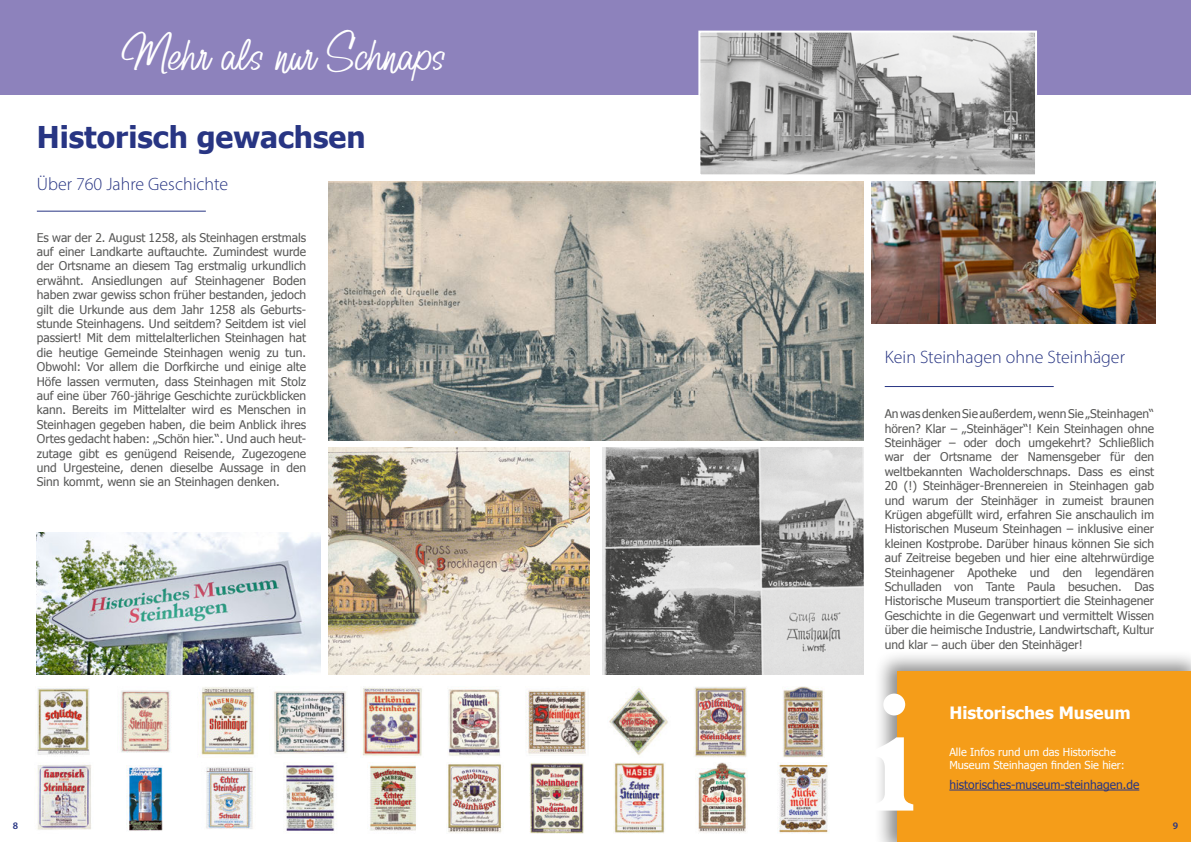
<style>
.page{position:relative;width:1191px;height:842px;background:#fff}
.page>*{position:absolute;margin:0;border:0;box-sizing:border-box;transform-origin:0 0}
.t1{font:150px "Bookman JF Pro";color:#fff}
.t2{font:35px "Billy Signature";color:#fff}
.t3{font:700 30px "Tahoma";color:#283583}
.t4{font:18px "Myriad Variable Concept";color:#283583}
.t5{font:700 17px "Tahoma";color:#fff}
.t6{font:12px/14.4px "Tahoma";color:#575756;text-align:justify}
.t7{font:12px "Tahoma";color:#283583}
.t8{font:11px "Tahoma";color:#fff}
.t9{font:10px "Myriad Variable Concept";color:#283583}
</style>
<div class="page">
<div style="left:0;top:0;width:1191px;height:95px;background:#8d82bc"></div>
<img style="left:37px;top:533px;width:283px;height:142px">
<img style="left:329px;top:448px;width:261px;height:227px">
<hr style="left:37px;top:211px;width:169px;height:1px;background:#283583">
<img style="left:329px;top:181px;width:534px;height:260px">
<svg style="left:698px;top:30px;width:339px;height:145px;background:#aeaeae"></svg>
<img style="left:872px;top:181px;width:283px;height:142px">
<img style="left:602px;top:448px;width:261px;height:227px">
<div style="left:874px;top:650px;width:317px;height:192px;background:#000;opacity:.46"></div>
<div style="left:897px;top:672px;width:294px;height:170px;background:#f59d19"></div>
<hr style="left:949px;top:790px;width:190px;height:1px;background:#283583">
<img style="left:695px;top:762px;width:51px;height:71px">
<img style="left:779px;top:764px;width:49px;height:69px">
<img style="left:530px;top:763px;width:54px;height:70px">
<img style="left:526px;top:690px;width:60px;height:64px">
<img style="left:782px;top:686px;width:42px;height:71px">
<img style="left:694px;top:686px;width:53px;height:71px">
<img style="left:283px;top:765px;width:52px;height:66px">
<img style="left:613px;top:762px;width:52px;height:71px">
<img style="left:206px;top:767px;width:47px;height:62px">
<img style="left:370px;top:765px;width:46px;height:66px">
<img style="left:447px;top:764px;width:55px;height:69px">
<img style="left:37px;top:764px;width:54px;height:66px">
<img style="left:126px;top:765px;width:37px;height:66px">
<img style="left:609px;top:688px;width:59px;height:67px">
<img style="left:362px;top:686px;width:60px;height:70px">
<img style="left:274px;top:691px;width:73px;height:63px">
<img style="left:120px;top:690px;width:51px;height:63px">
<img style="left:201px;top:687px;width:54px;height:68px">
<img style="left:37px;top:688px;width:53px;height:67px">
<img style="left:448px;top:689px;width:52px;height:67px">
<hr style="left:884px;top:386px;width:169px;height:1px;background:#283583">
<p class="t2" style="left:122px;top:29px;width:325px">Mehr als nur Schnaps</p>
<p class="t3" style="left:37px;top:116px;width:330px">Historisch gewachsen</p>
<p class="t4" style="left:37px;top:174px;width:193px">Über 760 Jahre Geschichte</p>
<p class="t6" style="left:37px;top:230px;width:271px">Es war der 2. August 1258, als Steinhagen erstmals auf einer Landkarte auftauchte. Zumindest wurde der Ortsname an diesem Tag erstmalig urkundlich erwähnt. Ansiedlungen auf Steinhagener Boden haben zwar gewiss schon früher bestanden, jedoch gilt die Urkunde aus dem Jahr 1258 als Geburts&shy;stunde Steinhagens. Und seitdem? Seitdem ist viel passiert! Mit dem mittelalterlichen Steinhagen hat die heutige Gemeinde Steinhagen wenig zu tun.<br>Obwohl: Vor allem die Dorfkirche und einige alte Höfe lassen vermuten, dass Steinhagen mit Stolz auf eine über 760-jährige Geschichte zurückblicken kann. Bereits im Mittelalter wird es Menschen in Steinhagen gegeben haben, die beim Anblick ihres Ortes gedacht haben: „Schön hier.“. Und auch heut&shy;zutage gibt es genügend Reisende, Zugezogene und Urgesteine, denen dieselbe Aussage in den Sinn kommt, wenn sie an Steinhagen denken.</p>
<p class="t4" style="left:884px;top:347px;width:242px">Kein Steinhagen ohne Steinhäger</p>
<p class="t6" style="left:884px;top:406px;width:271px">An was denken Sie außerdem, wenn Sie „Steinhagen“ hören? Klar – „Steinhäger“! Kein Steinhagen ohne Steinhäger – oder doch umgekehrt? Schließlich war der Ortsname der Namensgeber für den weltbekannten Wacholderschnaps. Dass es einst 20 (!) Steinhäger-Brennereien in Steinhagen gab und warum der Steinhäger in zumeist braunen Krügen abgefüllt wird, erfahren Sie anschaulich im Historischen Museum Steinhagen – inklusive einer kleinen Kostprobe. Darüber hinaus können Sie sich auf Zeitreise begeben und hier eine altehrwürdige Steinhagener Apotheke und den legendären Schulladen von Tante Paula besuchen. Das Historische Museum transportiert die Steinhagener Geschichte in die Gegenwart und vermittelt Wissen über die heimische Industrie, Landwirtschaft, Kultur und klar – auch über den Steinhäger!</p>
<p class="t1" style="left:868px;top:671px;width:53px">i</p>
<p class="t5" style="left:949px;top:701px;width:183px">Historisches Museum</p>
<p class="t8" style="left:949px;top:744px;width:168px">Alle Infos rund um das Historische</p>
<p class="t8" style="left:949px;top:757px;width:177px">Museum Steinhagen finden Sie hier:</p>
<p class="t7" style="left:949px;top:777px;width:191px">historisches-museum-steinhagen.de</p>
<p class="t9" style="left:13px;top:820px;width:7px">8</p>
<p class="t9" style="left:1172px;top:820px;width:7px">9</p>
</div>
